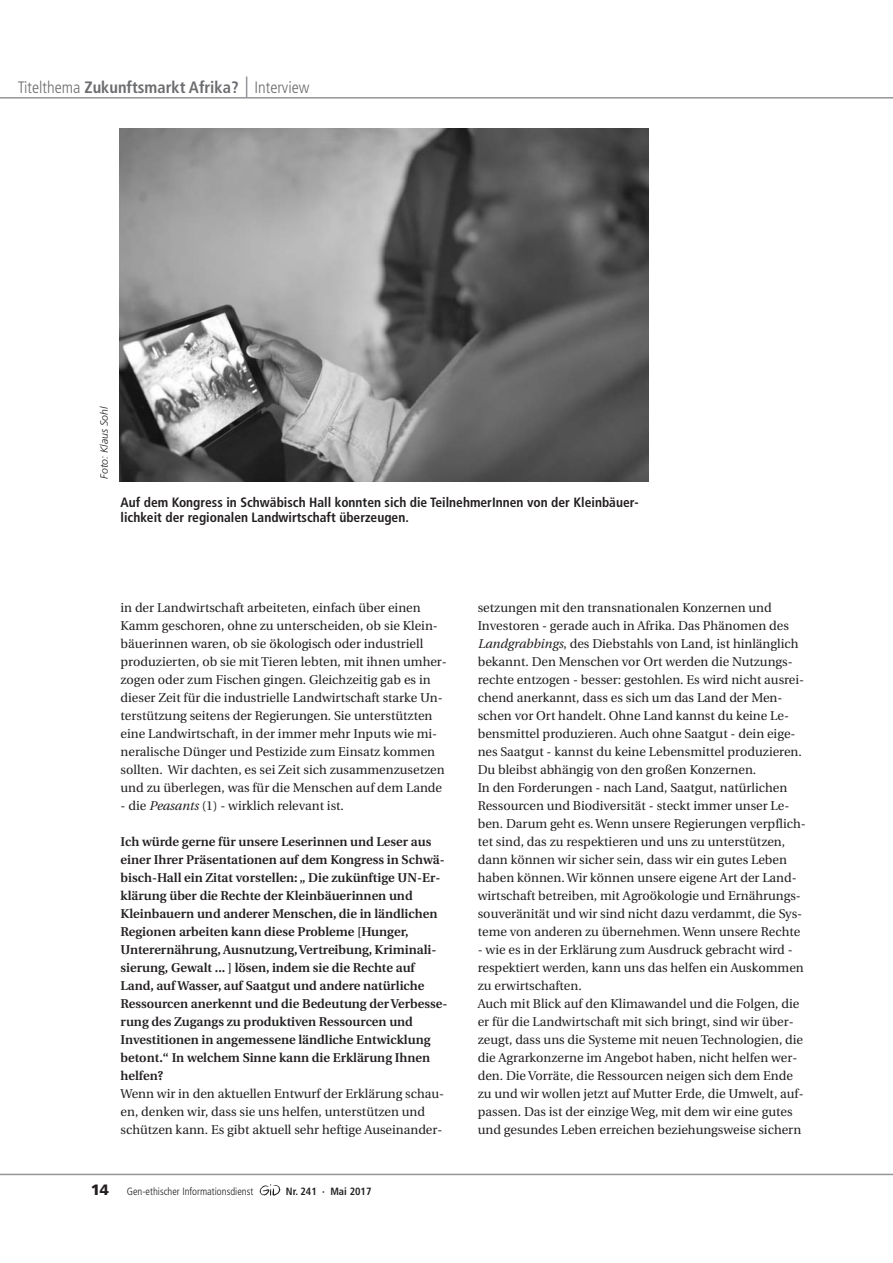
<style>
.page{position:relative;width:893px;height:1263px;background:#fff}
.page>*{position:absolute;margin:0;border:0;box-sizing:border-box;transform-origin:0 0}
.t1{font:700 condensed 16.5px "Frutiger";color:#6c6d70}
.t2{font:900 15px "Frutiger";color:#231f20}
.t3{font:700 condensed 13.5px/15px "Frutiger";color:#231f20}
.t4{font:12.75px/18px "Utopia";color:#231f20}
.t5{font:600 12.75px/18px "Utopia";color:#231f20}
.t6{font:300 condensed 10.5px "Frutiger";color:#231f20}
.t7{font:700 condensed 10.5px "Frutiger";color:#231f20}
.t8{font:italic 300 10.5px "Frutiger";color:#231f20}
.s1{font-weight:300}
.s2{font-style:italic}
.s3{font-weight:400}
</style>
<div class="page">
<img style="left:260px;top:1184px;width:21px;height:12px">
<hr style="left:0;top:97px;width:893px;height:2px;background:#939598">
<svg style="left:246px;top:77px;width:1px;height:20px"></svg>
<hr style="left:0;top:1174px;width:893px;height:1px;background:#939598">
<img style="left:119px;top:128px;width:529px;height:353px">
<p class="t1" style="left:18px;top:80px;width:293px"><span class="s1">Titelthema</span> Zukunftsmarkt Afrika? <span class="s1">Interview</span></p>
<p class="t8" style="left:100px;top:479px;width:73px;rotate:-90deg">Foto: Klaus Sohl</p>
<p class="t3" style="left:121px;top:496px;width:520px">Auf dem Kongress in Schwäbisch Hall konnten sich die TeilnehmerInnen von der Kleinbäuer&shy;lichkeit der regionalen Landwirtschaft überzeugen.</p>
<p class="t4" style="left:121px;top:600px;width:328px">in der Landwirtschaft arbeiteten, einfach über einen Kamm geschoren, ohne zu unterscheiden, ob sie Klein&shy;bäuerinnen waren, ob sie ökologisch oder industriell produzierten, ob sie mit Tieren lebten, mit ihnen umher&shy;zogen oder zum Fischen gingen. Gleichzeitig gab es in dieser Zeit für die industrielle Landwirtschaft starke Un&shy;terstützung seitens der Regierungen. Sie unterstützten eine Landwirtschaft, in der immer mehr Inputs wie mi&shy;neralische Dünger und Pestizide zum Einsatz kommen sollten. Wir dachten, es sei Zeit sich zusammenzusetzen und zu überlegen, was für die Menschen auf dem Lande</p>
<p class="t4" style="left:121px;top:798px;width:225px">- die <span class="s2">Peasants</span> (1) - wirklich relevant ist.</p>
<p class="t5" style="left:121px;top:834px;width:328px">Ich würde gerne für unsere Leserinnen und Leser aus einer Ihrer Präsentationen auf dem Kongress in Schwä&shy;bisch-Hall ein Zitat vorstellen: „ Die zukünftige UN-Er&shy;klärung über die Rechte der Kleinbäuerinnen und Kleinbauern und anderer Menschen, die in ländlichen Regionen arbeiten kann diese Probleme [Hunger, Unterernährung, Ausnutzung,Vertreibung, Kriminali&shy;sierung, Gewalt ... ] lösen, indem sie die Rechte auf Land, auf Wasser, auf Saatgut und andere natürliche Ressourcen anerkennt und die Bedeutung der Verbesse&shy;rung des Zugangs zu produktiven Ressourcen und Investitionen in angemessene ländliche Entwicklung betont.“ In welchem Sinne kann die Erklärung Ihnen helfen?<br><span class="s3">Wenn wir in den aktuellen Entwurf der Erklärung schau&shy;en, denken wir, dass sie uns helfen, unterstützen und schützen kann. Es gibt aktuell sehr heftige Auseinander-</span></p>
<p class="t2" style="left:91px;top:1184px;width:20px">14</p>
<p class="t6" style="left:127px;top:1187px;width:128px">Gen-ethischer Informationsdienst</p>
<p class="t7" style="left:286px;top:1187px;width:87px">Nr. 241 · Mai 2017</p>
<p class="t4" style="left:478px;top:600px;width:329px">setzungen mit den transnationalen Konzernen und Investoren - gerade auch in Afrika. Das Phänomen des <span class="s2">Landgrabbings</span>, des Diebstahls von Land, ist hinlänglich bekannt. Den Menschen vor Ort werden die Nutzungs&shy;rechte entzogen - besser: gestohlen. Es wird nicht ausrei&shy;chend anerkannt, dass es sich um das Land der Men&shy;schen vor Ort handelt. Ohne Land kannst du keine Le&shy;bensmittel produzieren. Auch ohne Saatgut - dein eige&shy;nes Saatgut - kannst du keine Lebensmittel produzieren.<br>Du bleibst abhängig von den großen Konzernen.<br>In den Forderungen - nach Land, Saatgut, natürlichen Ressourcen und Biodiversität - steckt immer unser Le&shy;ben. Darum geht es. Wenn unsere Regierungen verpflich&shy;tet sind, das zu respektieren und uns zu unterstützen, dann können wir sicher sein, dass wir ein gutes Leben haben können. Wir können unsere eigene Art der Land&shy;wirtschaft betreiben, mit Agroökologie und Ernährungs&shy;souveränität und wir sind nicht dazu verdammt, die Sys&shy;teme von anderen zu übernehmen. Wenn unsere Rechte</p>
<p class="t4" style="left:478px;top:942px;width:328px">- wie es in der Erklärung zum Ausdruck gebracht wird - respektiert werden, kann uns das helfen ein Auskommen zu erwirtschaften.<br>Auch mit Blick auf den Klimawandel und die Folgen, die er für die Landwirtschaft mit sich bringt, sind wir über&shy;zeugt, dass uns die Systeme mit neuen Technologien, die die Agrarkonzerne im Angebot haben, nicht helfen wer&shy;den. Die Vorräte, die Ressourcen neigen sich dem Ende zu und wir wollen jetzt auf Mutter Erde, die Umwelt, auf&shy;passen. Das ist der einzige Weg, mit dem wir eine gutes und gesundes Leben erreichen beziehungsweise sichern</p>
</div>
